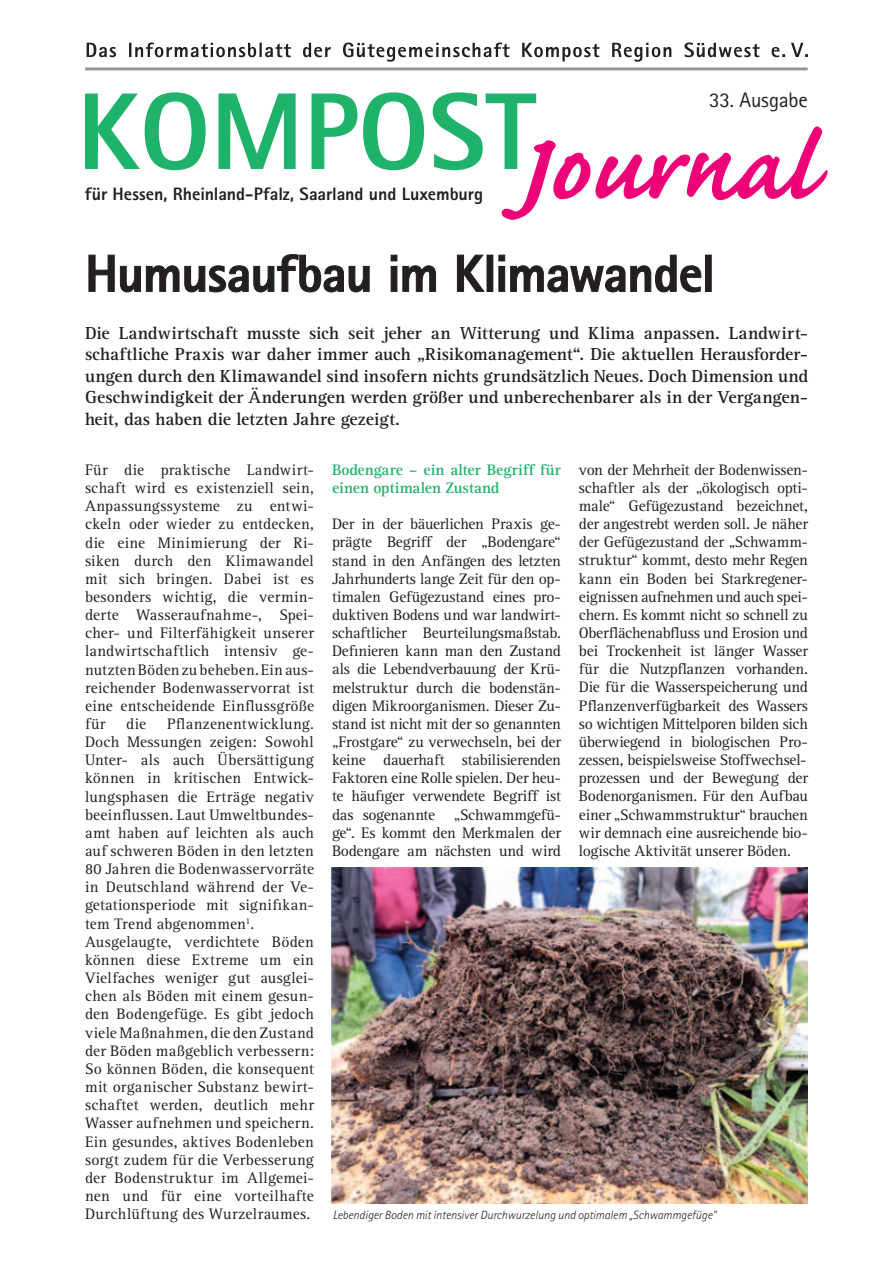
<style>
.page{position:relative;width:893px;height:1263px;background:#fff}
.page>*{position:absolute;margin:0;border:0;box-sizing:border-box;transform-origin:0 0}
.t1{font:800 52.5px "Rotis Sans Serif Std";letter-spacing:-.025em;color:#231f20}
.t2{font:21px "Rotis Sans Serif Std";letter-spacing:-.01em;color:#231f20}
.t3{font:700 18px/21.6px "Rotis Serif Std";color:#231f20;text-align:justify}
.t4{font:800 18px "Rotis Sans Serif Std";letter-spacing:-.005em;color:#231f20}
.t5{font:15.75px/18.1px "Rotis Serif Std";letter-spacing:.01em;color:#231f20;text-align:justify}
.t6{font:700 15.75px/18.1px "Rotis Serif Std";letter-spacing:-.005em;color:#1eb26a}
.t7{font:italic 300 12px "Rotis Sans Serif Std";color:#231f20}
</style>
<div class="page">
<hr style="left:85px;top:67px;width:723px;height:3px;background:#939598">
<svg style="left:87px;top:43px;width:721px;height:19px"></svg>
<svg style="left:85px;top:92px;width:743px;height:128px"></svg>
<svg style="left:89px;top:254px;width:281px;height:38px"></svg>
<svg style="left:391px;top:255px;width:45px;height:37px"></svg>
<svg style="left:457px;top:255px;width:27px;height:37px"></svg>
<svg style="left:498px;top:255px;width:203px;height:37px"></svg>
<div style="left:705px;top:255px;width:6px;height:37px;border:1px solid #231f20"></div>
<img style="left:332px;top:867px;width:476px;height:336px">
<p class="t4" style="left:85px;top:183px;width:400px">für Hessen, Rheinland-Pfalz, Saarland und Luxemburg</p>
<h2 class="t2" style="left:709px;top:87px;width:100px">33. Ausgabe</h2>
<h1 class="t1" style="left:85px;top:240px;width:631px">Humusaufbau im Klimawandel</h1>
<p class="t3" style="left:85px;top:322px;width:725px">Die Landwirtschaft musste sich seit jeher an Witterung und Klima anpassen. Landwirt&shy;schaftliche Praxis war daher immer auch „Risikomanagement“. Die aktuellen Herausforder&shy;ungen durch den Klimawandel sind insofern nichts grundsätzlich Neues. Doch Dimension und Geschwindigkeit der Änderungen werden größer und unberechenbarer als in der Vergangen&shy;heit, das haben die letzten Jahre gezeigt.</p>
<p class="t5" style="left:85px;top:461px;width:230px">Für die praktische Landwirt&shy;schaft wird es existenziell sein, Anpassungssysteme zu entwi&shy;ckeln oder wieder zu entdecken, die eine Minimierung der Ri&shy;siken durch den Klimawandel mit sich bringen. Dabei ist es besonders wichtig, die vermin&shy;derte Wasseraufnahme-, Spei&shy;cher- und Filterfähigkeit unserer landwirtschaftlich intensiv ge&shy;nutzten Böden zu beheben. Ein aus&shy;reichender Bodenwasservorrat ist eine entscheidende Einflussgröße für</p>
<p class="t5" style="left:85px;top:715px;width:230px;text-align:left;text-indent:82px">Pflanzenentwicklung.<br>Doch Messungen zeigen: Sowohl<br>Unter- als auch Übersättigung können in kritischen Entwick&shy;lungsphasen die Erträge negativ beeinflussen. Laut Umweltbundes&shy;amt haben auf leichten als auch auf schweren Böden in den letzten<br>80 Jahren die Bodenwasservorräte in Deutschland während der Ve&shy;getationsperiode mit signifikan&shy;tem Trend abgenommen<sup>1</sup>.<br>Ausgelaugte, verdichtete Böden können diese Extreme um ein<br>Vielfaches weniger gut ausglei&shy;chen als Böden mit einem gesun&shy;den Bodengefüge. Es gibt jedoch viele Maßnahmen, die den Zustand der Böden maßgeblich verbessern:<br>So können Böden, die konsequent mit organischer Substanz bewirt&shy;schaftet werden, deutlich mehr<br>Wasser aufnehmen und speichern.<br>Ein gesundes, aktives Bodenleben sorgt zudem für die Verbesserung der Bodenstruktur im Allgemei&shy;nen und für eine vorteilhafte<br>Durchlüftung des Wurzelraumes.</p>
<p class="t5" style="left:126px;top:715px;width:21px">die</p>
<p class="t6" style="left:332px;top:461px;width:230px">Bodengare – ein alter Begriff für einen optimalen Zustand</p>
<p class="t5" style="left:332px;top:515px;width:231px">Der in der bäuerlichen Praxis ge&shy;prägte Begriff der „Bodengare“ stand in den Anfängen des letzten Jahrhunderts lange Zeit für den op&shy;timalen Gefügezustand eines pro&shy;duktiven Bodens und war landwirt&shy;schaftlicher Beurteilungsmaßstab.<br>Definieren kann man den Zustand als die Lebendverbauung der Krü&shy;melstruktur durch die bodenstän&shy;digen Mikroorganismen. Dieser Zu&shy;stand ist nicht mit der so genannten „Frostgare“ zu verwechseln, bei der keine dauerhaft stabilisierenden Faktoren eine Rolle spielen. Der heu&shy;te häufiger verwendete Begriff ist das sogenannte „Schwammgefü&shy;ge“. Es kommt den Merkmalen der Bodengare am nächsten und wird</p>
<p class="t5" style="left:579px;top:461px;width:231px">von der Mehrheit der Bodenwissen&shy;schaftler als der „ökologisch opti&shy;male“ Gefügezustand bezeichnet, der angestrebt werden soll. Je näher der Gefügezustand der „Schwamm&shy;struktur“ kommt, desto mehr Regen kann ein Boden bei Starkregener&shy;eignissen aufnehmen und auch spei&shy;chern. Es kommt nicht so schnell zu Oberflächenabfluss und Erosion und bei Trockenheit ist länger Wasser für die Nutzpflanzen vorhanden.<br>Die für die Wasserspeicherung und Pflanzenverfügbarkeit des Wassers so wichtigen Mittelporen bilden sich überwiegend in biologischen Pro&shy;zessen, beispielsweise Stoffwechsel&shy;prozessen und der Bewegung der Bodenorganismen. Für den Aufbau einer „Schwammstruktur“ brauchen wir demnach eine ausreichende bio&shy;logische Aktivität unserer Böden.</p>
<p class="t7" style="left:333px;top:1208px;width:385px">Lebendiger Boden mit intensiver Durchwurzelung und optimalem „Schwammgefüge"</p>
</div>
